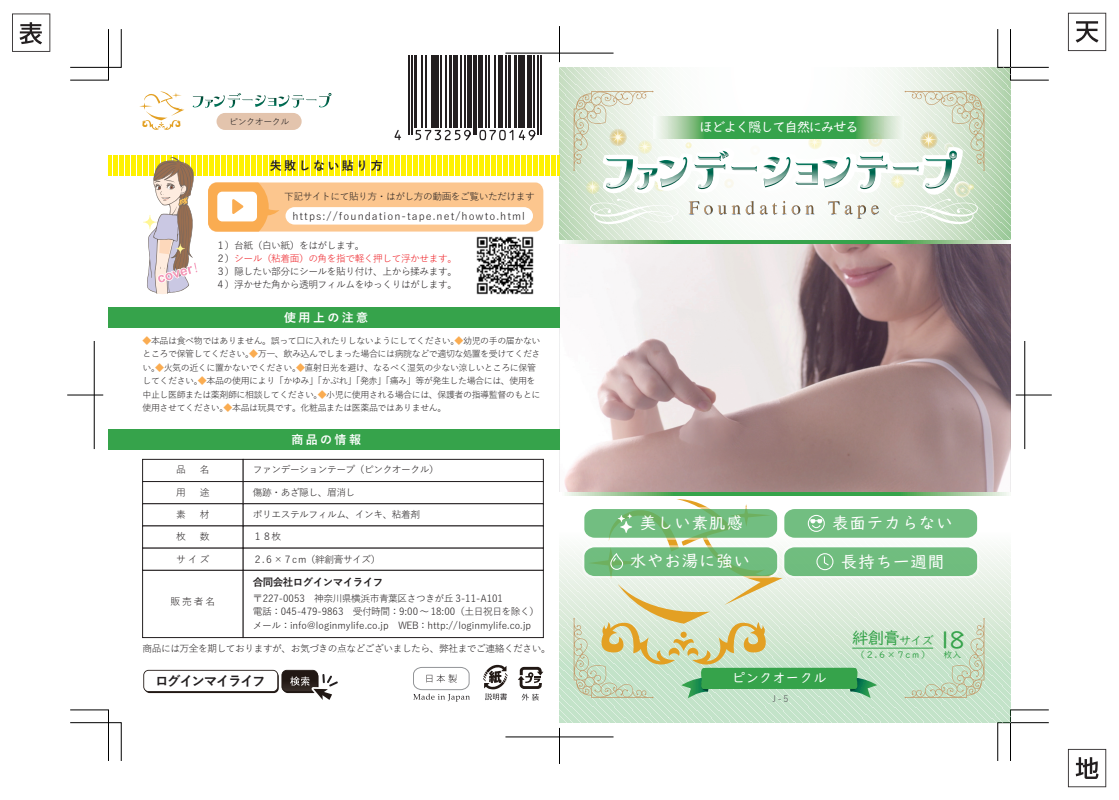
<style>
.page{position:relative;width:1119px;height:800px;background:#fff}
.page>*{position:absolute;margin:0;border:0;box-sizing:border-box;transform-origin:0 0}
.t1{font:24px "UD Digi Kyokasho NP R";color:#36a34b}
.t2{font:16.5px "UD Digi Kyokasho NP R";letter-spacing:.05em;color:#fff}
.t3{font:16.5px "UD Digi Kyokasho NP R";color:#36a34b}
.t4{font:13.5px "UD Digi Kyokasho NP R";letter-spacing:-.1em;color:#fff}
.t5{font:700 13.5px "Yu Gothic";letter-spacing:-.1em;color:#231f20}
.t6{font:13.5px "UD Digi Kyokasho NP R";color:#fff}
.t7{font:700 12px "Yu Gothic";letter-spacing:.2em;color:#fff}
.t8{font:700 12px "Yu Gothic";letter-spacing:.2em;color:#231f20}
.t9{font:10.5px "Yu Gothic";letter-spacing:.1em;color:#231f20}
.t10{font:700 10.5px "Yu Gothic";letter-spacing:-.05em;color:#231f20}
.t11{font:9.75px/12.8px "Yu Gothic";letter-spacing:-.05em;color:#231f20}
.t12{font:9.75px/13.5px "Yu Gothic";color:#231f20}
.t13{font:9px/13.5px "Yu Gothic";letter-spacing:-.05em;color:#231f20}
.t14{font:9px "UD Digi Kyokasho NP R";color:#36a34b}
.t15{font:9px "Yu Gothic";color:#57585a}
.s1{color:#ee1d23}
.s2{color:#faac51}
.s3{font-size:12px}
</style>
<div class="page">
<svg style="left:1067px;top:13px;width:39px;height:38px"></svg>
<svg style="left:1067px;top:748px;width:39px;height:39px"></svg>
<svg style="left:12px;top:14px;width:38px;height:38px"></svg>
<svg style="left:70px;top:709px;width:52px;height:52px"></svg>
<svg style="left:70px;top:29px;width:52px;height:52px"></svg>
<svg style="left:997px;top:29px;width:52px;height:52px"></svg>
<svg style="left:997px;top:709px;width:52px;height:52px"></svg>
<hr style="left:67px;top:394px;width:36px;height:1px;background:#000">
<hr style="left:94px;top:341px;width:1px;height:108px;background:#000">
<hr style="left:1015px;top:394px;width:36px;height:1px;background:#000">
<hr style="left:1024px;top:341px;width:1px;height:108px;background:#000">
<hr style="left:505px;top:53px;width:108px;height:1px;background:#000">
<hr style="left:559px;top:26px;width:1px;height:36px;background:#000">
<hr style="left:505px;top:736px;width:108px;height:1px;background:#000">
<hr style="left:559px;top:727px;width:1px;height:36px;background:#000">
<svg style="left:559px;top:67px;width:451px;height:173px"></svg>
<svg style="left:559px;top:495px;width:451px;height:227px;fill:#c4e3ca"></svg>
<img style="left:559px;top:243px;width:451px;height:249px">
<svg style="left:565px;top:240px;width:444px;height:3px"></svg>
<svg style="left:565px;top:492px;width:444px;height:3px"></svg>
<div style="left:108px;top:307px;width:451px;height:20px;background:#36a34b"></div>
<div style="left:108px;top:429px;width:451px;height:20px;background:#36a34b"></div>
<svg style="left:108px;top:155px;width:451px;height:20px;fill:#fff101"></svg>
<svg style="left:143px;top:157px;width:56px;height:137px"></svg>
<svg style="left:139px;top:91px;width:45px;height:39px"></svg>
<div style="left:216px;top:113px;width:85px;height:17px;background:#e3c4ad;border-radius:9px"></div>
<svg style="left:413px;top:667px;width:57px;height:34px"></svg>
<svg style="left:518px;top:666px;width:25px;height:34px"></svg>
<svg style="left:483px;top:664px;width:24px;height:36px"></svg>
<svg style="left:143px;top:637px;width:197px;height:63px"></svg>
<div style="left:142px;top:459px;width:101px;height:23px;background:#fff;border:1px solid #231f20"></div>
<div style="left:243px;top:459px;width:300px;height:23px;background:#fff;border:1px solid #231f20"></div>
<div style="left:142px;top:481px;width:101px;height:23px;background:#fff;border:1px solid #231f20"></div>
<div style="left:243px;top:481px;width:300px;height:23px;background:#fff;border:1px solid #231f20"></div>
<div style="left:142px;top:503px;width:101px;height:23px;background:#fff;border:1px solid #231f20"></div>
<div style="left:243px;top:503px;width:300px;height:23px;background:#fff;border:1px solid #231f20"></div>
<div style="left:142px;top:525px;width:101px;height:23px;background:#fff;border:1px solid #231f20"></div>
<div style="left:243px;top:525px;width:300px;height:23px;background:#fff;border:1px solid #231f20"></div>
<div style="left:142px;top:547px;width:101px;height:23px;background:#fff"></div>
<div style="left:243px;top:547px;width:300px;height:23px;background:#fff"></div>
<div style="left:142px;top:570px;width:101px;height:67px;background:#fff;border:1px solid #231f20"></div>
<div style="left:243px;top:570px;width:300px;height:67px;background:#fff;border:1px solid #231f20"></div>
<img style="left:476px;top:236px;width:58px;height:59px">
<svg style="left:394px;top:55px;width:148px;height:83px"></svg>
<hr style="left:408px;top:55px;width:2px;height:79px;background:#231f20">
<hr style="left:411px;top:55px;width:1px;height:79px;background:#231f20">
<hr style="left:414px;top:55px;width:3px;height:72px;background:#231f20">
<hr style="left:421px;top:55px;width:1px;height:72px;background:#231f20">
<hr style="left:425px;top:55px;width:1px;height:72px;background:#231f20">
<hr style="left:431px;top:55px;width:1px;height:72px;background:#231f20">
<div style="left:433px;top:55px;width:6px;height:72px;background:#231f20"></div>
<hr style="left:440px;top:55px;width:2px;height:72px;background:#231f20">
<hr style="left:445px;top:55px;width:1px;height:72px;background:#231f20">
<hr style="left:449px;top:55px;width:3px;height:72px;background:#231f20">
<hr style="left:453px;top:55px;width:4px;height:72px;background:#231f20">
<hr style="left:460px;top:55px;width:1px;height:72px;background:#231f20">
<hr style="left:464px;top:55px;width:2px;height:72px;background:#231f20">
<hr style="left:467px;top:55px;width:4px;height:72px;background:#231f20">
<hr style="left:473px;top:55px;width:1px;height:79px;background:#231f20">
<hr style="left:475px;top:55px;width:2px;height:79px;background:#231f20">
<hr style="left:478px;top:55px;width:4px;height:72px;background:#231f20">
<hr style="left:485px;top:55px;width:2px;height:72px;background:#231f20">
<hr style="left:488px;top:55px;width:2px;height:72px;background:#231f20">
<hr style="left:494px;top:55px;width:1px;height:72px;background:#231f20">
<hr style="left:498px;top:55px;width:4px;height:72px;background:#231f20">
<hr style="left:505px;top:55px;width:1px;height:72px;background:#231f20">
<hr style="left:508px;top:55px;width:3px;height:72px;background:#231f20">
<hr style="left:513px;top:55px;width:3px;height:72px;background:#231f20">
<hr style="left:518px;top:55px;width:1px;height:72px;background:#231f20">
<div style="left:520px;top:55px;width:5px;height:72px;background:#231f20"></div>
<div style="left:527px;top:55px;width:5px;height:72px;background:#231f20"></div>
<hr style="left:533px;top:55px;width:1px;height:72px;background:#231f20">
<hr style="left:537px;top:55px;width:2px;height:79px;background:#231f20">
<hr style="left:540px;top:55px;width:1px;height:79px;background:#231f20">
<svg style="left:395px;top:129px;width:7px;height:11px"></svg>
<svg style="left:414px;top:129px;width:57px;height:11px"></svg>
<svg style="left:478px;top:128px;width:58px;height:12px"></svg>
<svg style="left:208px;top:182px;width:335px;height:49px"></svg>
<svg style="left:573px;top:91px;width:411px;height:137px"></svg>
<svg style="left:193px;top:93px;width:138px;height:15px"></svg>
<svg style="left:653px;top:116px;width:250px;height:22px;background:#64b570"></svg>
<svg style="left:573px;top:498px;width:411px;height:200px;background:#b9d9b5"></svg>
<p class="t13" style="left:229px;top:113px;width:62px">ピンクオークル</p>
<h3 class="t8" style="left:270px;top:159px;width:114px">失敗しない貼り方</h3>
<p class="t11" style="left:284px;top:188px;width:252px">下記サイトにて貼り方・はがし方の動画をご覧いただけます</p>
<p class="t9" style="left:292px;top:206px;width:234px">https://foundation-tape.net/howto.html</p>
<p class="t11" style="left:216px;top:238px;width:243px">１）台紙（白い紙）をはがします。<br>２）<span class="s1">シール（粘着面）の角を指で軽く押して浮かせます。<br></span>３）隠したい部分にシールを貼り付け、上から揉みます。<br>４）浮かせた角から透明フィルムをゆっくりはがします。</p>
<h3 class="t7" style="left:284px;top:311px;width:85px">使用上の注意</h3>
<p class="t13" style="left:142px;top:332px;width:399px"><span class="s2">◆</span>本品は食べ物ではありません。誤って口に入れたりしないようにしてください。<span class="s2">◆</span>幼児の手の届かないところで保管してください。<span class="s2">◆</span>万一、飲み込んでしまった場合には病院などで適切な処置を受けてください。<span class="s2">◆</span>火気の近くに置かないでください。<span class="s2">◆</span>直射日光を避け、なるべく湿気の少ない涼しいところに保管してください。<span class="s2">◆</span>本品の使用により「かゆみ」「かぶれ」「発赤」「痛み」等が発生した場合には、使用を中止し医師または薬剤師に相談してください。<span class="s2">◆</span>小児に使用される場合には、保護者の指導監督のもとに使用させてください。<span class="s2">◆</span>本品は玩具です。化粧品または医薬品ではありません。</p>
<h3 class="t7" style="left:291px;top:433px;width:71px">商品の情報</h3>
<p class="t11" style="left:176px;top:462px;width:35px">品　名</p>
<p class="t11" style="left:253px;top:462px;width:187px">ファンデーションテープ（ピンクオークル）</p>
<p class="t11" style="left:176px;top:484px;width:35px">用　途</p>
<p class="t11" style="left:176px;top:506px;width:35px">素　材</p>
<p class="t11" style="left:176px;top:529px;width:35px">枚　数</p>
<p class="t11" style="left:176px;top:551px;width:35px">サイズ</p>
<p class="t11" style="left:170px;top:594px;width:47px">販売者名</p>
<p class="t11" style="left:253px;top:484px;width:104px">傷跡・あざ隠し、眉消し</p>
<p class="t11" style="left:253px;top:506px;width:169px">ポリエステルフィルム、インキ、粘着剤</p>
<p class="t11" style="left:253px;top:529px;width:30px">１８枚</p>
<p class="t11" style="left:253px;top:551px;width:129px">２.６×７cm（絆創膏サイズ）</p>
<p class="t10" style="left:253px;top:576px;width:132px">合同会社ログインマイライフ</p>
<p class="t12" style="left:253px;top:590px;width:288px">〒227-0053　神奈川県横浜市青葉区さつきが丘 3-11-A101<br>電話：045-479-9863　受付時間：9:00～18:00（土日祝日を除く）メール：info@loginmylife.co.jp　WEB：http://loginmylife.co.jp</p>
<p class="t11" style="left:142px;top:640px;width:410px">商品には万全を期しておりますが、お気づきの点などございましたら、弊社までご連絡ください。</p>
<h3 class="t5" style="left:155px;top:673px;width:112px">ログインマイライフ</h3>
<h3 class="t4" style="left:699px;top:120px;width:161px">ほどよく隠して自然にみせる</h3>
<h2 class="t2" style="left:639px;top:513px;width:105px">美しい素肌感</h2>
<h2 class="t2" style="left:629px;top:551px;width:122px">水やお湯に強い</h2>
<h2 class="t2" style="left:832px;top:513px;width:122px">表面テカらない</h2>
<h2 class="t2" style="left:840px;top:552px;width:105px">長持ち一週間</h2>
<h2 class="t3" style="left:852px;top:627px;width:83px">絆創膏<span class="s3">サイズ</span></h2>
<p class="t14" style="left:855px;top:649px;width:76px">（2.6×7cm）</p>
<h1 class="t1" style="left:933px;top:626px;width:37px">１８</h1>
<p class="t14" style="left:943px;top:649px;width:19px">枚入</p>
<h3 class="t6" style="left:731px;top:670px;width:96px">ピンクオークル</h3>
<p class="t15" style="left:772px;top:690px;width:18px">J-5</p>
</div>
